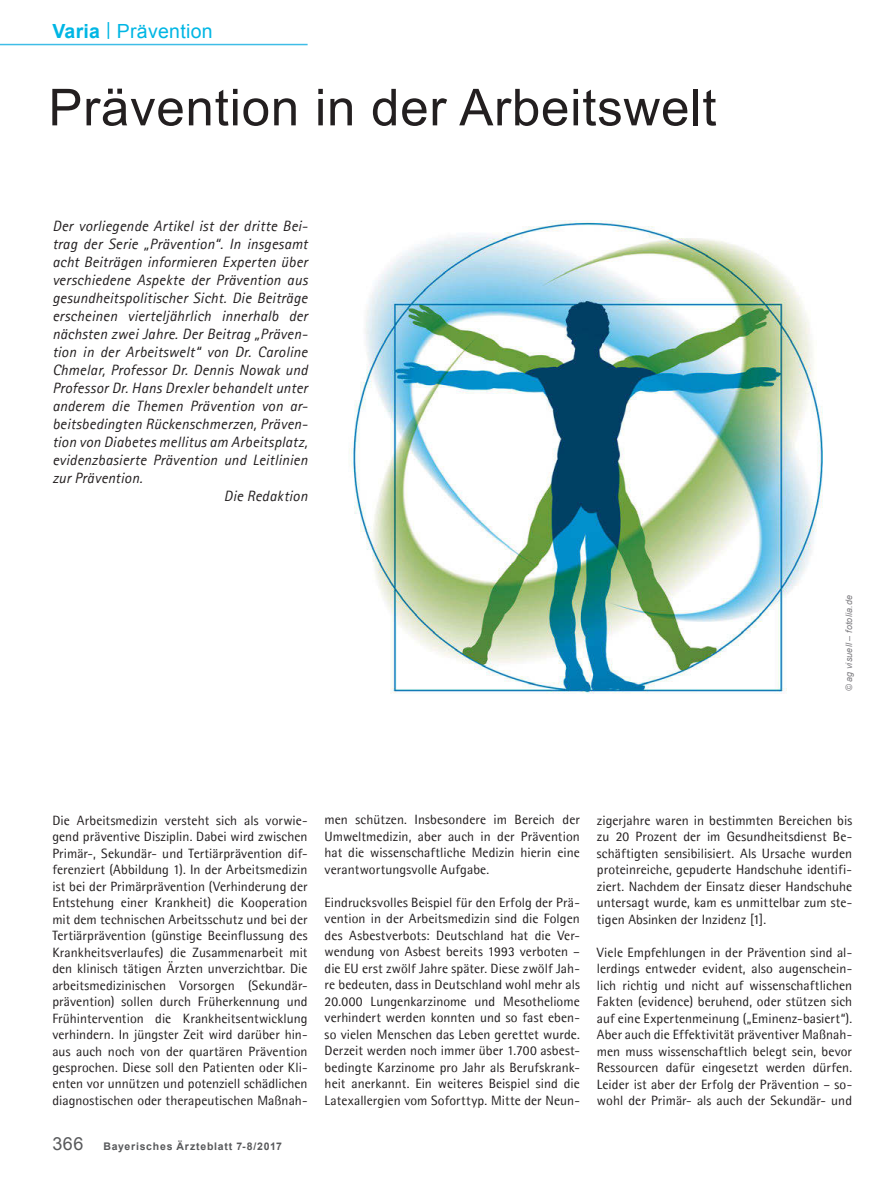
<style>
.page{position:relative;width:894px;height:1190px;background:#fff}
.page>*{position:absolute;margin:0;border:0;box-sizing:border-box;transform-origin:0 0}
.t1{font:51px "Arial";letter-spacing:.015em;color:#231f20}
.t2{font:19.5px "Arial";letter-spacing:.015em;color:#00b6e4}
.t3{font:italic 15px "Agfa Rotis Sans Serif";letter-spacing:.015em;color:#231f20}
.t4{font:13.5px/16.5px "Agfa Rotis Semisans";letter-spacing:.005em;color:#231f20;text-align:justify}
.t5{font:700 10.5px "Arial";letter-spacing:.07em;color:#58595b}
.t6{font:italic 9px "Arial";letter-spacing:.02em;color:#807f83}
.s1{font-weight:700}
.s2{font-weight:400;font-size:18px}
</style>
<div class="page">
<hr style="left:0;top:44px;width:307px;height:1px;background:#3ebde7">
<img style="left:349px;top:220px;width:474px;height:474px">
<h2 class="t2" style="left:52px;top:20px;width:162px"><span class="s1">Varia</span> <sup>|</sup> Prävention</h2>
<h1 class="t1" style="left:48px;top:79px;width:669px">Prävention in der Arbeitswelt</h1>
<p class="t3" style="left:52px;top:218px;width:257px">Der vorliegende Artikel ist der dritte Bei-</p>
<p class="t3" style="left:52px;top:236px;width:257px">trag der Serie „Prävention“. In insgesamt</p>
<p class="t3" style="left:52px;top:254px;width:257px">acht Beiträgen informieren Experten über</p>
<p class="t3" style="left:52px;top:272px;width:257px">verschiedene Aspekte der Prävention aus</p>
<p class="t3" style="left:52px;top:290px;width:257px">gesundheitspolitischer Sicht. Die Beiträge</p>
<p class="t3" style="left:52px;top:308px;width:257px">erscheinen vierteljährlich innerhalb der</p>
<p class="t3" style="left:52px;top:326px;width:257px">nächsten zwei Jahre. Der Beitrag „Präven-</p>
<p class="t3" style="left:52px;top:344px;width:257px">tion in der Arbeitswelt“ von Dr. Caroline</p>
<p class="t3" style="left:52px;top:362px;width:257px">Chmelar, Professor Dr. Dennis Nowak und</p>
<p class="t3" style="left:52px;top:380px;width:257px">Professor Dr. Hans Drexler behandelt unter</p>
<p class="t3" style="left:52px;top:398px;width:257px">anderem die Themen Prävention von ar-</p>
<p class="t3" style="left:52px;top:416px;width:257px">beitsbedingten Rückenschmerzen, Präven-</p>
<p class="t3" style="left:52px;top:434px;width:257px">tion von Diabetes mellitus am Arbeitsplatz,</p>
<p class="t3" style="left:52px;top:452px;width:257px">evidenzbasierte Prävention und Leitlinien</p>
<p class="t3" style="left:52px;top:470px;width:92px">zur Prävention.</p>
<p class="t3" style="left:224px;top:488px;width:85px">Die Redaktion</p>
<p class="t6" style="left:844px;top:691px;width:97px;rotate:-90deg">© ag visuell – fotolia.de</p>
<p class="t4" style="left:52px;top:812px;width:257px">Die Arbeitsmedizin versteht sich als vorwie&shy;gend präventive Disziplin. Dabei wird zwischen Primär-, Sekundär- und Tertiärprävention dif&shy;ferenziert (Abbildung 1). In der Arbeitsmedizin ist bei der Primärprävention (Verhinderung der Entstehung einer Krankheit) die Kooperation mit dem technischen Arbeitsschutz und bei der Tertiärprävention (günstige Beeinflussung des Krankheitsverlaufes) die Zusammenarbeit mit den klinisch tätigen Ärzten unverzichtbar. Die arbeitsmedizinischen Vorsorgen (Sekundär&shy;prävention) sollen durch Früherkennung und Frühintervention die Krankheitsentwicklung verhindern. In jüngster Zeit wird darüber hin&shy;aus auch noch von der quartären Prävention gesprochen. Diese soll den Patienten oder Kli&shy;enten vor unnützen und potenziell schädlichen diagnostischen oder therapeutischen Maßnah-</p>
<p class="t4" style="left:324px;top:812px;width:257px">men schützen. Insbesondere im Bereich der Umweltmedizin, aber auch in der Prävention hat die wissenschaftliche Medizin hierin eine verantwortungsvolle Aufgabe.</p>
<p class="t4" style="left:324px;top:894px;width:257px">Eindrucksvolles Beispiel für den Erfolg der Prä&shy;vention in der Arbeitsmedizin sind die Folgen des Asbestverbots: Deutschland hat die Ver&shy;wendung von Asbest bereits 1993 verboten – die EU erst zwölf Jahre später. Diese zwölf Jah&shy;re bedeuten, dass in Deutschland wohl mehr als 20.000 Lungenkarzinome und Mesotheliome verhindert werden konnten und so fast eben&shy;so vielen Menschen das Leben gerettet wurde.<br>Derzeit werden noch immer über 1.700 asbest&shy;bedingte Karzinome pro Jahr als Berufskrank&shy;heit anerkannt. Ein weiteres Beispiel sind die Latexallergien vom Soforttyp. Mitte der Neun-</p>
<p class="t5" style="left:52px;top:1140px;width:231px"><span class="s2">366</span> Bayerisches Ärzteblatt 7-8/2017</p>
<p class="t4" style="left:597px;top:812px;width:257px">zigerjahre waren in bestimmten Bereichen bis zu 20 Prozent der im Gesundheitsdienst Be&shy;schäftigten sensibilisiert. Als Ursache wurden proteinreiche, gepuderte Handschuhe identifi&shy;ziert. Nachdem der Einsatz dieser Handschuhe untersagt wurde, kam es unmittelbar zum ste&shy;tigen Absinken der Inzidenz [1].</p>
<p class="t4" style="left:597px;top:944px;width:257px">Viele Empfehlungen in der Prävention sind al&shy;lerdings entweder evident, also augenschein&shy;lich richtig und nicht auf wissenschaftlichen Fakten (evidence) beruhend, oder stützen sich auf eine Expertenmeinung („Eminenz-basiert“).<br>Aber auch die Effektivität präventiver Maßnah&shy;men muss wissenschaftlich belegt sein, bevor Ressourcen dafür eingesetzt werden dürfen.<br>Leider ist aber der Erfolg der Prävention – so&shy;wohl der Primär- als auch der Sekundär- und</p>
</div>
